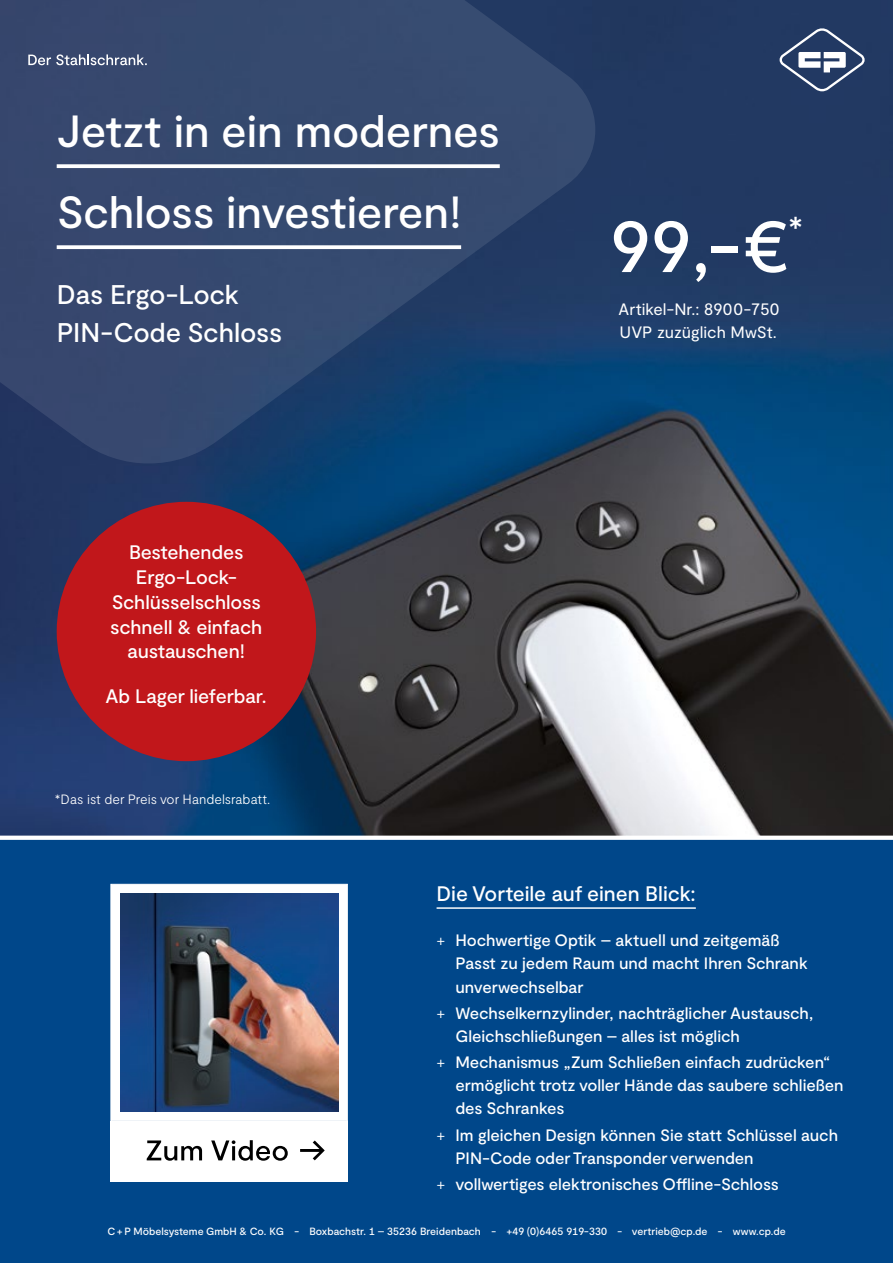
<style>
.page{position:relative;width:893px;height:1263px;background:#fff}
.page>*{position:absolute;margin:0;border:0;box-sizing:border-box;transform-origin:0 0}
.t1{font:500 72px "Moderat";color:#fff}
.t2{font:500 45px/81px "Moderat";letter-spacing:-.005em;color:#fff}
.t3{font:500 27px/37.8px "Moderat";letter-spacing:-.01em;color:#fff}
.t4{font:500 21px "Moderat";letter-spacing:-.005em;color:#fff}
.t5{font:500 19.5px/24.9px "Moderat";letter-spacing:-.005em;color:#fff;text-align:center}
.t6{font:500 16.5px/23.1px "Moderat";letter-spacing:-.005em;color:#fff}
.t7{font:16.5px/23.1px "Moderat";color:#fff}
.t8{font:300 13.5px "Moderat";letter-spacing:-.005em;color:#fff}
.t9{font:500 10.5px "Moderat";color:#fff}
.s1{font-weight:300}
</style>
<div class="page">
<img style="left:0;top:0;width:893px;height:836px">
<div style="left:0;top:839px;width:893px;height:424px;background:#00478a"></div>
<svg style="left:0;top:0;width:595px;height:471px;background:#2d456d"></svg>
<svg style="left:57px;top:164px;width:443px;height:4px"></svg>
<svg style="left:57px;top:245px;width:404px;height:4px"></svg>
<div style="left:57px;top:502px;width:259px;height:259px;background:#c1171b;border-radius:50%"></div>
<svg style="left:780px;top:28px;width:85px;height:63px"></svg>
<svg style="left:28px;top:54px;width:119px;height:11px"></svg>
<div style="left:111px;top:884px;width:237px;height:237px;background:#fff;border:1px solid #fff"></div>
<div style="left:111px;top:1121px;width:237px;height:60px;background:#fff"></div>
<img style="left:120px;top:893px;width:218px;height:218px">
<svg style="left:147px;top:1140px;width:141px;height:21px"></svg>
<svg style="left:300px;top:1140px;width:25px;height:20px"></svg>
<hr style="left:437px;top:907px;width:259px;height:2px;background:#fff">
<h2 class="t2" style="left:57px;top:93px;width:445px">Jetzt in ein modernes<br>Schloss investieren!</h2>
<h3 class="t3" style="left:57px;top:277px;width:227px">Das Ergo-Lock<br>PIN-Code Schloss</h3>
<p class="t5" style="left:110px;top:540px;width:154px">Bestehendes<br>Ergo-Lock-<br>Schlüsselschloss schnell &amp; einfach austauschen!</p>
<p class="t5" style="left:105px;top:684px;width:163px">Ab Lager lieferbar.</p>
<p class="t8" style="left:55px;top:792px;width:217px">*Das ist der Preis vor Handelsrabatt.</p>
<h1 class="t1" style="left:610px;top:205px;width:194px">99,-€<sup>*</sup></h1>
<p class="t7" style="left:619px;top:298px;width:163px">Artikel-Nr.: 8900-750<br>UVP zuzüglich MwSt.</p>
<p class="t4" style="left:437px;top:881px;width:261px">Die Vorteile auf einen Blick:</p>
<p class="t6" style="left:455px;top:929px;width:354px;text-indent:-19px"><span class="s1">+</span> Hochwertige Optik – aktuell und zeitgemäß<br>Passt zu jedem Raum und macht Ihren Schrank unverwechselbar</p>
<p class="t6" style="left:455px;top:1002px;width:359px;text-indent:-19px"><span class="s1">+</span> Wechselkernzylinder, nachträglicher Austausch,<br>Gleichschließungen – alles ist möglich</p>
<p class="t6" style="left:455px;top:1051px;width:390px;text-indent:-19px"><span class="s1">+</span> Mechanismus „Zum Schließen einfach zudrücken“ ermöglicht trotz voller Hände das saubere schließen des Schrankes</p>
<p class="t6" style="left:455px;top:1124px;width:384px;text-indent:-19px"><span class="s1">+</span> Im gleichen Design können Sie statt Schlüssel auch<br>PIN-Code oder Transponder verwenden</p>
<p class="t6" style="left:437px;top:1173px;width:344px"><span class="s1">+</span> vollwertiges elektronisches Offline-Schloss</p>
<p class="t9" style="left:107px;top:1225px;width:680px">C+ P Möbelsysteme GmbH &amp; Co. KG - Boxbachstr. 1 – 35236 Breidenbach - +49 (0)6465 919-330 - vertrieb@cp.de - www.cp.de</p>
</div>
